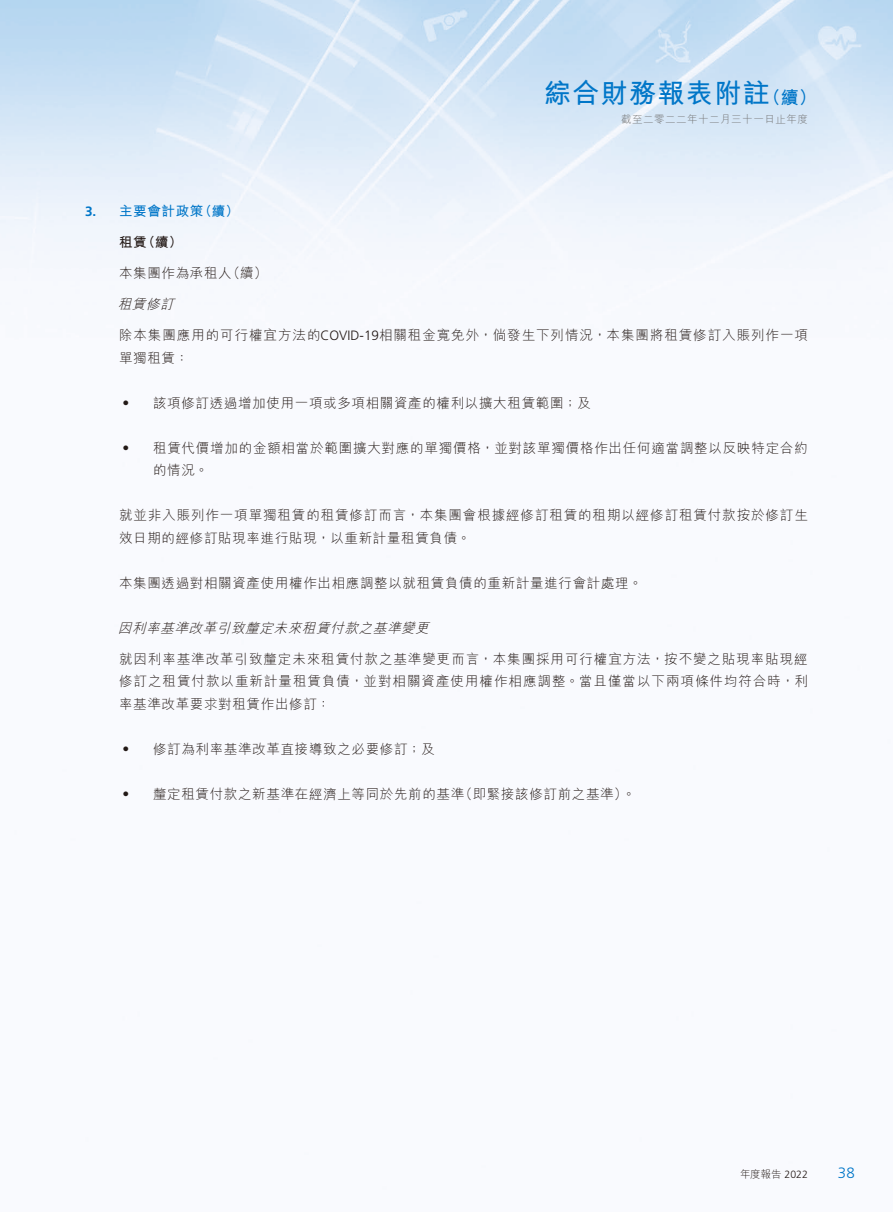
<style>
.page{position:relative;width:893px;height:1212px;background:#fff}
.page>*{position:absolute;margin:0;border:0;box-sizing:border-box;transform-origin:0 0}
.t1{font:700 27px "M Hei HK";letter-spacing:.05em;color:#0076c8}
.t2{font:700 18px "M Hei HK";color:#0076c8}
.t3{font:300 15px "Frutiger LT Std";color:#0076c8}
.t4{font:300 13.5px/22.5px "M Hei HK";letter-spacing:.05em;color:#231916}
.t5{font:300 13.5px/22.5px "M Hei HK";letter-spacing:.07em;color:#231916}
.t6{font:italic 300 13.5px "M Hei HK";color:#231916}
.t7{font:700 13.5px "M Hei HK";letter-spacing:.05em;color:#0076c8}
.t8{font:700 13.5px "M Hei HK";color:#231916}
.t9{font:700 13.5px "Frutiger LT Std";color:#0076c8}
.t10{font:300 10.5px "M Hei HK";letter-spacing:.05em;color:#727272}
.t11{font:300 10.5px "M Hei HK";color:#231916}
.s1{font-family:"Frutiger LT Std"}
</style>
<div class="page">
<img style="left:0;top:0;width:893px;height:302px">
<h1 class="t1" style="left:544px;top:73px;width:227px">綜合財務報表附註</h1>
<h2 class="t2" style="left:763px;top:84px;width:56px">（續(</h2>
<p class="t10" style="left:621px;top:114px;width:188px">截至二零二二年十二月三十一日止年度</p>
<p class="t9" style="left:85px;top:204px;width:13px">3.</p>
<p class="t7" style="left:119px;top:201px;width:86px">主要會計政策</p>
<p class="t7" style="left:198px;top:201px;width:42px">（續(</p>
<p class="t8" style="left:142px;top:232px;width:42px">（續(</p>
<p class="t8" style="left:119px;top:232px;width:29px">租賃</p>
<p class="t4" style="left:227px;top:262px;width:42px">（續(</p>
<p class="t4" style="left:119px;top:262px;width:114px">本集團作為承租人</p>
<p class="t6" style="left:118px;top:297px;width:61px">租賃修訂</p>
<p class="t5" style="left:119px;top:324px;width:690px">除本集團應用的可行權宜方法的<span class="s1">COVID-19</span>相關租金寬免外，倘發生下列情況，本集團將租賃修訂入賬列作一項單獨租賃：</p>
<p class="t4" style="left:153px;top:391px;width:439px">該項修訂透過增加使用一項或多項相關資產的權利以擴大租賃範圍；及</p>
<p class="t4" style="left:119px;top:391px;width:15px">‧</p>
<p class="t4" style="left:119px;top:436px;width:15px">‧</p>
<p class="t4" style="left:153px;top:436px;width:656px">租賃代價增加的金額相當於範圍擴大對應的單獨價格，並對該單獨價格作出任何適當調整以反映特定合約</p>
<p class="t4" style="left:153px;top:459px;width:57px">的情況。</p>
<p class="t4" style="left:119px;top:504px;width:690px">就並非入賬列作一項單獨租賃的租賃修訂而言，本集團會根據經修訂租賃的租期以經修訂租賃付款按於修訂生效日期的經修訂貼現率進行貼現，以重新計量租賃負債。</p>
<p class="t4" style="left:119px;top:571px;width:525px">本集團透過對相關資產使用權作出相應調整以就租賃負債的重新計量進行會計處理。</p>
<p class="t6" style="left:118px;top:621px;width:316px">因利率基準改革引致釐定未來租賃付款之基準變更</p>
<p class="t4" style="left:119px;top:647px;width:690px;text-align:justify">就因利率基準改革引致釐定未來租賃付款之基準變更而言，本集團採用可行權宜方法，按不變之貼現率貼現經修訂之租賃付款以重新計量租賃負債，並對相關資產使用權作相應調整。當且僅當以下兩項條件均符合時，利率基準改革要求對租賃作出修訂：</p>
<p class="t4" style="left:153px;top:737px;width:283px">修訂為利率基準改革直接導致之必要修訂；及</p>
<p class="t4" style="left:119px;top:737px;width:15px">‧</p>
<p class="t4" style="left:119px;top:782px;width:15px">‧</p>
<p class="t4" style="left:153px;top:782px;width:313px">釐定租賃付款之新基準在經濟上等同於先前的基準</p>
<p class="t4" style="left:459px;top:782px;width:170px">（即緊接該修訂前之基準(</p>
<p class="t4" style="left:622px;top:782px;width:15px">。</p>
<p class="t11" style="left:740px;top:1169px;width:69px">年度報告 <span class="s1">2022</span></p>
<p class="t3" style="left:838px;top:1164px;width:18px">38</p>
</div>
